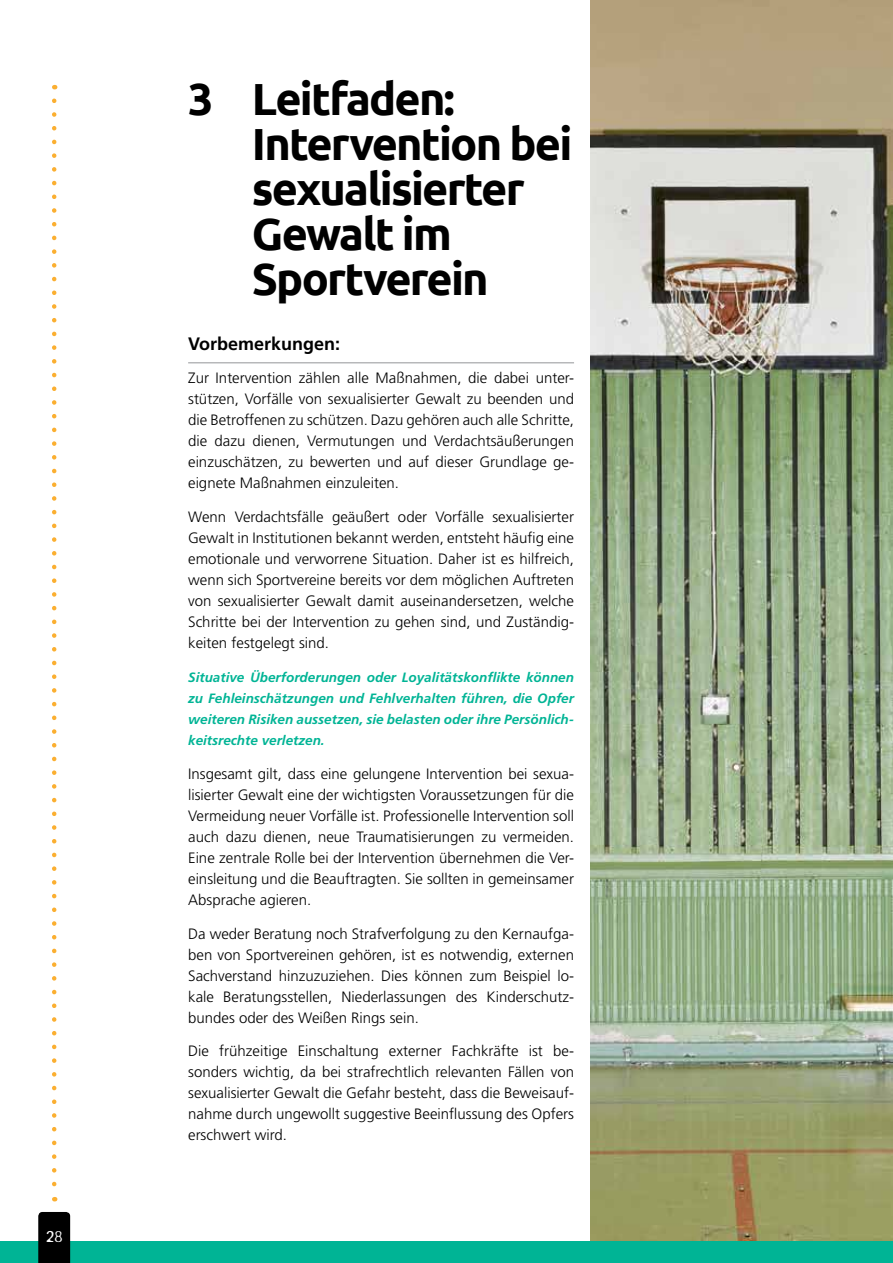
<style>
.page{position:relative;width:893px;height:1263px;background:#fff}
.page>*{position:absolute;margin:0;border:0;box-sizing:border-box;transform-origin:0 0}
.t1{font:700 45px/45px "Ubuntu";letter-spacing:-.04em;color:#000}
.t2{font:700 18px "Frutiger";color:#000}
.t3{font:300 18px "Blur";color:#fff}
.t4{font:300 15px/21px "Frutiger";color:#000;text-align:justify}
.t5{font:italic 700 13.5px/21px "Frutiger";color:#00b495;text-align:justify}
</style>
<div class="page">
<img style="left:590px;top:0;width:303px;height:1242px">
<div style="left:0;top:1242px;width:893px;height:21px;background:#00b495"></div>
<div style="left:38px;top:1212px;width:32px;height:51px;background:#000"></div>
<hr style="left:188px;top:362px;width:386px;height:1px;background:#939598">
<svg style="left:52px;top:101px;width:4px;height:1100px"></svg>
<p class="t3" style="left:46px;top:1226px;width:18px">28</p>
<h1 class="t1" style="left:252px;top:75px;width:322px;text-indent:-64px">3 Leitfaden:<br>Intervention bei sexualisierter<br>Gewalt im<br>Sportverein</h1>
<p class="t2" style="left:188px;top:333px;width:154px">Vorbemerkungen:</p>
<p class="t4" style="left:188px;top:368px;width:387px">Zur Intervention zählen alle Maßnahmen, die dabei unter&shy;stützen, Vorfälle von sexualisierter Gewalt zu beenden und die Betroffenen zu schützen. Dazu gehören auch alle Schritte, die dazu dienen, Vermutungen und Verdachtsäußerungen einzuschätzen, zu bewerten und auf dieser Grundlage ge&shy;eignete Maßnahmen einzuleiten.</p>
<p class="t4" style="left:188px;top:506px;width:387px">Wenn Verdachtsfälle geäußert oder Vorfälle sexualisierter Gewalt in Institutionen bekannt werden, entsteht häufig eine emotionale und verworrene Situation. Daher ist es hilfreich, wenn sich Sportvereine bereits vor dem möglichen Auftreten von sexualisierter Gewalt damit auseinandersetzen, welche Schritte bei der Intervention zu gehen sind, und Zuständig&shy;keiten festgelegt sind.</p>
<p class="t5" style="left:188px;top:667px;width:387px">Situative Überforderungen oder Loyalitätskonflikte können zu Fehleinschätzungen und Fehlverhalten führen, die Opfer weiteren Risiken aussetzen, sie belasten oder ihre Persönlich&shy;keitsrechte verletzen.</p>
<p class="t4" style="left:188px;top:763px;width:387px">Insgesamt gilt, dass eine gelungene Intervention bei sexua&shy;lisierter Gewalt eine der wichtigsten Voraussetzungen für die Vermeidung neuer Vorfälle ist. Professionelle Intervention soll auch dazu dienen, neue Traumatisierungen zu vermeiden.<br>Eine zentrale Rolle bei der Intervention übernehmen die Ver&shy;einsleitung und die Beauftragten. Sie sollten in gemeinsamer Absprache agieren.</p>
<p class="t4" style="left:188px;top:923px;width:387px">Da weder Beratung noch Strafverfolgung zu den Kernaufga&shy;ben von Sportvereinen gehören, ist es notwendig, externen Sachverstand hinzuzuziehen. Dies können zum Beispiel lo&shy;kale Beratungsstellen, Niederlassungen des Kinderschutz&shy;bundes oder des Weißen Rings sein.</p>
<p class="t4" style="left:188px;top:1040px;width:387px">Die frühzeitige Einschaltung externer Fachkräfte ist be&shy;sonders wichtig, da bei strafrechtlich relevanten Fällen von sexualisierter Gewalt die Gefahr besteht, dass die Beweisauf&shy;nahme durch ungewollt suggestive Beeinflussung des Opfers erschwert wird.</p>
</div>
